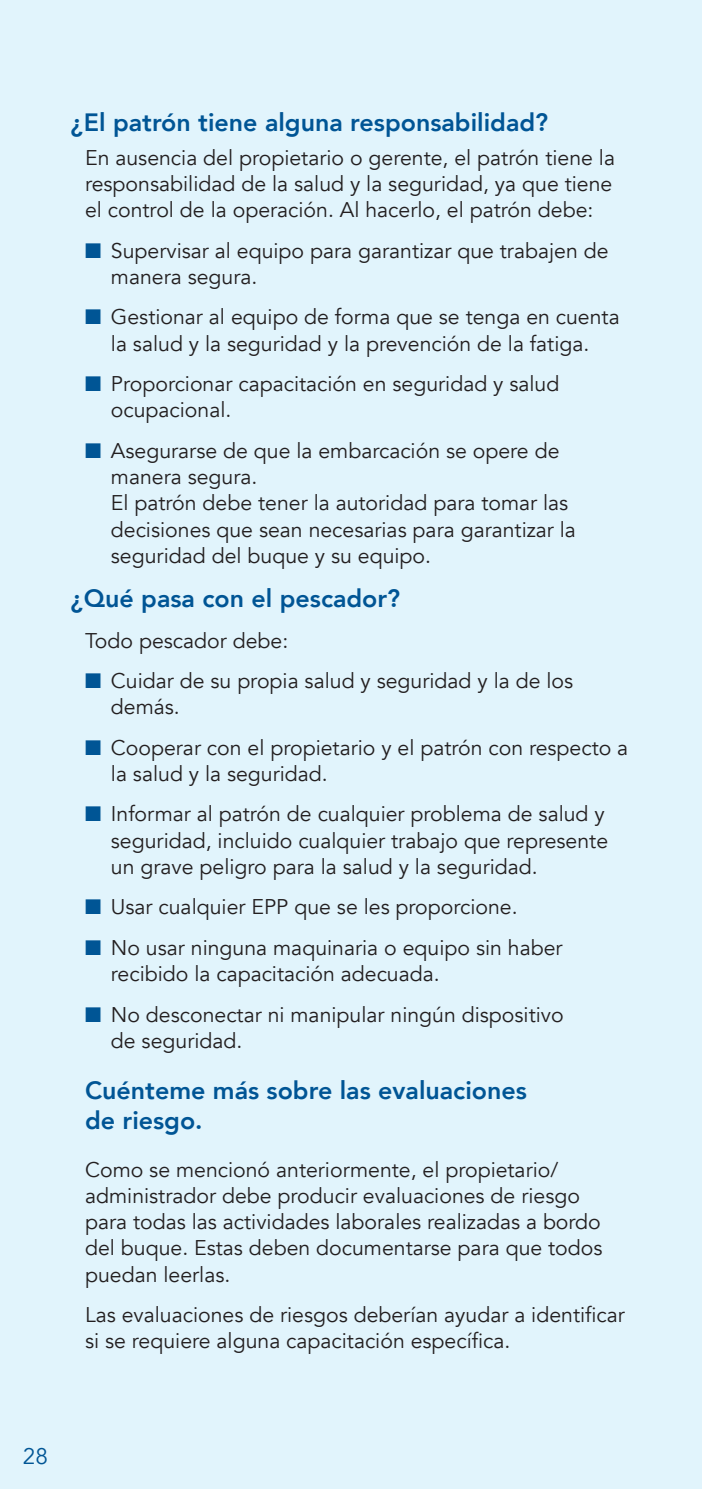
<style>
.page{position:relative;width:702px;height:1489px;background:#fff}
.page>*{position:absolute;margin:0;border:0;box-sizing:border-box;transform-origin:0 0}
.t1{font:800 25px/30px "Avenir";color:#005595}
.t2{font:22.5px "Avenir";color:#005595}
.t3{font:21.25px/26.2px "Avenir";color:#231f20}
.s1{color:#005595}
</style>
<div class="page">
<div style="left:0;top:0;width:702px;height:1488px;background:#e1f4fc"></div>
<p class="t1" style="left:71px;top:108px;width:479px">¿El patrón tiene alguna responsabilidad?</p>
<p class="t3" style="left:85px;top:145px;width:531px">En ausencia del propietario o gerente, el patrón tiene la responsabilidad de la salud y la seguridad, ya que tiene el control de la operación. Al hacerlo, el patrón debe:</p>
<p class="t3" style="left:111px;top:238px;width:499px;text-indent:-26px"><span class="s1">■</span> Supervisar al equipo para garantizar que trabajen de manera segura.</p>
<p class="t3" style="left:85px;top:304px;width:536px;text-align:center"><span class="s1">■</span> Gestionar al equipo de forma que se tenga en cuenta la salud y la seguridad y la prevención de la fatiga.</p>
<p class="t3" style="left:111px;top:371px;width:450px;text-indent:-26px"><span class="s1">■</span> Proporcionar capacitación en seguridad y salud ocupacional.</p>
<p class="t3" style="left:111px;top:438px;width:466px;text-indent:-26px"><span class="s1">■</span> Asegurarse de que la embarcación se opere de manera segura.<br>El patrón debe tener la autoridad para tomar las decisiones que sean necesarias para garantizar la seguridad del buque y su equipo.</p>
<p class="t1" style="left:71px;top:583px;width:331px">¿Qué pasa con el pescador?</p>
<p class="t3" style="left:85px;top:627px;width:205px">Todo pescador debe:</p>
<p class="t3" style="left:111px;top:668px;width:464px;text-indent:-26px"><span class="s1">■</span> Cuidar de su propia salud y seguridad y la de los demás.</p>
<p class="t3" style="left:111px;top:734px;width:519px;text-indent:-26px"><span class="s1">■</span> Cooperar con el propietario y el patrón con respecto a la salud y la seguridad.</p>
<p class="t3" style="left:111px;top:801px;width:498px;text-indent:-26px"><span class="s1">■</span> Informar al patrón de cualquier problema de salud y seguridad, incluido cualquier trabajo que represente un grave peligro para la salud y la seguridad.</p>
<p class="t3" style="left:85px;top:894px;width:434px"><span class="s1">■</span> Usar cualquier EPP que se les proporcione.</p>
<p class="t3" style="left:111px;top:934px;width:453px;text-indent:-26px"><span class="s1">■</span> No usar ninguna maquinaria o equipo sin haber recibido la capacitación adecuada.</p>
<p class="t3" style="left:111px;top:1001px;width:454px;text-indent:-26px"><span class="s1">■</span> No desconectar ni manipular ningún dispositivo de seguridad.</p>
<p class="t1" style="left:85px;top:1075px;width:443px">Cuénteme más sobre las evaluaciones de riesgo.</p>
<p class="t3" style="left:85px;top:1156px;width:519px">Como se mencionó anteriormente, el propietario/ administrador debe producir evaluaciones de riesgo para todas las actividades laborales realizadas a bordo del buque. Estas deben documentarse para que todos puedan leerlas.</p>
<p class="t3" style="left:85px;top:1301px;width:541px">Las evaluaciones de riesgos deberían ayudar a identificar si se requiere alguna capacitación específica.</p>
<p class="t2" style="left:23px;top:1442px;width:27px">28</p>
</div>
